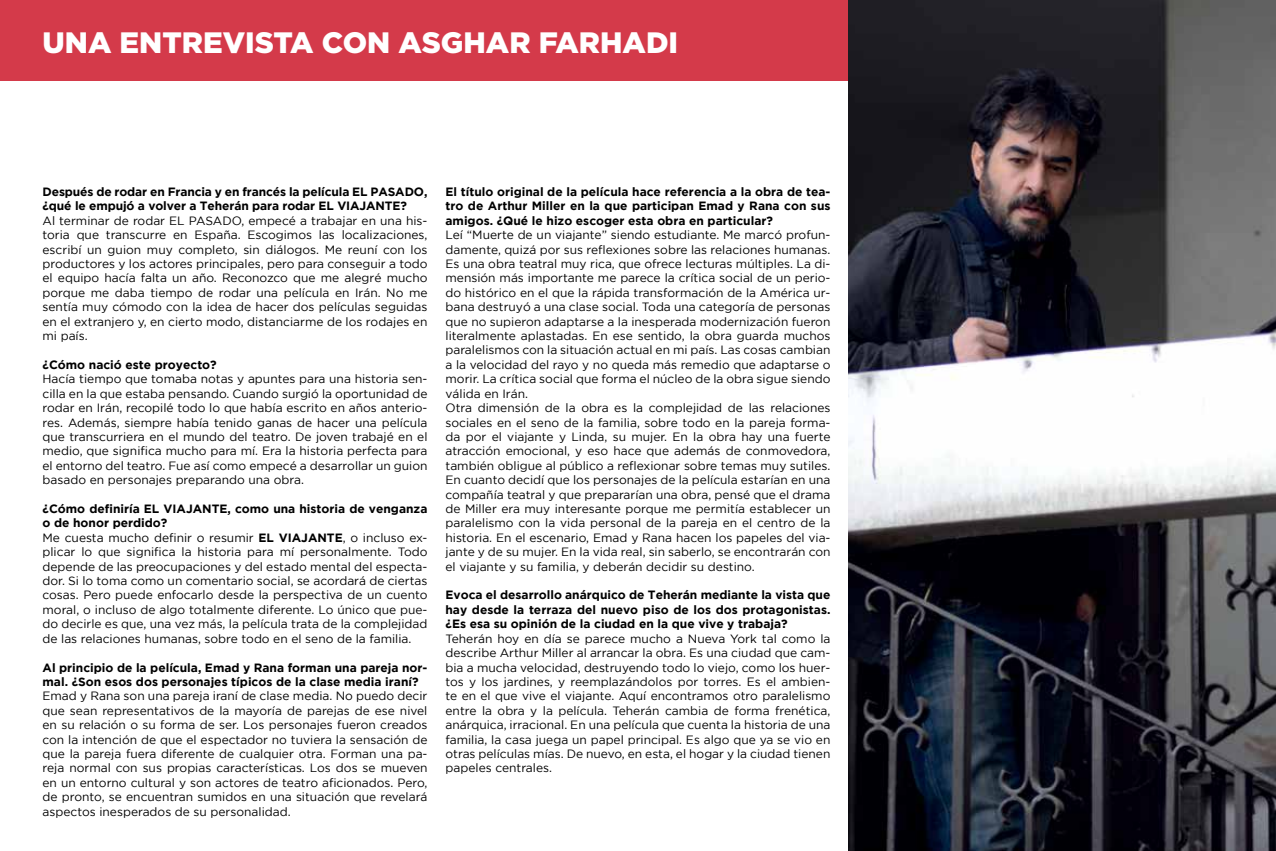
<style>
.page{position:relative;width:1276px;height:851px;background:#fff}
.page>*{position:absolute;margin:0;border:0;box-sizing:border-box;transform-origin:0 0}
.t1{font:900 29.4px "Gotham";color:#fff}
.t2{font:12px/14.4px "Gotham";color:#000;text-align:justify}
.t3{font:700 12px/14.4px "Gotham";color:#000;text-align:justify}
.s1{font-weight:700}
</style>
<div class="page">
<div style="left:0;top:0;width:1276px;height:81px;background:#d43a4a"></div>
<img style="left:848px;top:0;width:428px;height:850px">
<h1 class="t1" style="left:43px;top:25px;width:637px">UNA ENTREVISTA CON ASGHAR FARHADI</h1>
<p class="t3" style="left:43px;top:184px;width:346px">Después de rodar en Francia y en francés la película El pasad</p>
<p class="t3" style="left:414px;top:184px;width:15px">o,</p>
<p class="t3" style="left:43px;top:198px;width:366px">¿qué le empujó a volver a Teherán para rodar EL VIAJANTE?</p>
<p class="t2" style="left:43px;top:213px;width:156px">Al terminar de rodar El pasado</p>
<p class="t2" style="left:43px;top:213px;width:386px;text-indent:199px">, empecé a trabajar en una his&shy;toria que transcurre en España. Escogimos las localizaciones, escribí un guion muy completo, sin diálogos. Me reuní con los productores y los actores principales, pero para conseguir a todo el equipo hacía falta un año. Reconozco que me alegré mucho porque me daba tiempo de rodar una película en Irán. No me sentía muy cómodo con la idea de hacer dos películas seguidas en el extranjero y, en cierto modo, distanciarme de los rodajes en mi país.</p>
<p class="t3" style="left:43px;top:357px;width:176px">¿Cómo nació este proyecto?</p>
<p class="t2" style="left:43px;top:371px;width:386px">Hacía tiempo que tomaba notas y apuntes para una historia sen&shy;cilla en la que estaba pensando. Cuando surgió la oportunidad de rodar en Irán, recopilé todo lo que había escrito en años anterio&shy;res. Además, siempre había tenido ganas de hacer una película que transcurriera en el mundo del teatro. De joven trabajé en el medio, que significa mucho para mí. Era la historia perfecta para el entorno del teatro. Fue así como empecé a desarrollar un guion basado en personajes preparando una obra.</p>
<p class="t2" style="left:43px;top:501px;width:386px;text-align:left"><span class="s1">¿Cómo definiría EL VIAJANTE, como una historia de venganza o de honor perdido?<br></span>Me cuesta mucho definir o resumir <span class="s1">EL VIAJANTE</span>, o incluso ex&shy;plicar lo que significa la historia para mí personalmente. Todo depende de las preocupaciones y del estado mental del especta&shy;dor. Si lo toma como un comentario social, se acordará de ciertas cosas. Pero puede enfocarlo desde la perspectiva de un cuento moral, o incluso de algo totalmente diferente. Lo único que pue&shy;do decirle es que, una vez más, la película trata de la complejidad de las relaciones humanas, sobre todo en el seno de la familia.</p>
<p class="t3" style="left:43px;top:659px;width:386px">Al principio de la película, Emad y Rana forman una pareja nor&shy;mal. ¿Son esos dos personajes típicos de la clase media iraní?</p>
<p class="t2" style="left:43px;top:688px;width:386px">Emad y Rana son una pareja iraní de clase media. No puedo decir que sean representativos de la mayoría de parejas de ese nivel en su relación o su forma de ser. Los personajes fueron creados con la intención de que el espectador no tuviera la sensación de que la pareja fuera diferente de cualquier otra. Forman una pa&shy;reja normal con sus propias características. Los dos se mueven en un entorno cultural y son actores de teatro aficionados. Pero, de pronto, se encuentran sumidos en una situación que revelará aspectos inesperados de su personalidad.</p>
<p class="t3" style="left:445px;top:184px;width:386px">El título original de la película hace referencia a la obra de tea&shy;tro de Arthur Miller en la que participan Emad y Rana con sus amigos. ¿Qué le hizo escoger esta obra en particular?</p>
<p class="t2" style="left:445px;top:227px;width:386px;text-align:left">Leí “Muerte de un viajante” siendo estudiante. Me marcó profun&shy;damente, quizá por sus reflexiones sobre las relaciones humanas.<br>Es una obra teatral muy rica, que ofrece lecturas múltiples. La di&shy;mensión más importante me parece la crítica social de un perio&shy;do histórico en el que la rápida transformación de la América ur&shy;bana destruyó a una clase social. Toda una categoría de personas que no supieron adaptarse a la inesperada modernización fueron literalmente aplastadas. En ese sentido, la obra guarda muchos paralelismos con la situación actual en mi país. Las cosas cambian a la velocidad del rayo y no queda más remedio que adaptarse o morir. La crítica social que forma el núcleo de la obra sigue siendo válida en Irán.<br>Otra dimensión de la obra es la complejidad de las relaciones sociales en el seno de la familia, sobre todo en la pareja forma&shy;da por el viajante y Linda, su mujer. En la obra hay una fuerte atracción emocional, y eso hace que además de conmovedora, también obligue al público a reflexionar sobre temas muy sutiles.<br>En cuanto decidí que los personajes de la película estarían en una compañía teatral y que prepararían una obra, pensé que el drama de Miller era muy interesante porque me permitía establecer un paralelismo con la vida personal de la pareja en el centro de la historia. En el escenario, Emad y Rana hacen los papeles del via&shy;jante y de su mujer. En la vida real, sin saberlo, se encontrarán con el viajante y su familia, y deberán decidir su destino.</p>
<p class="t3" style="left:445px;top:587px;width:386px">Evoca el desarrollo anárquico de Teherán mediante la vista que hay desde la terraza del nuevo piso de los dos protagonistas. ¿Es esa su opinión de la ciudad en la que vive y trabaja?</p>
<p class="t2" style="left:445px;top:631px;width:386px">Teherán hoy en día se parece mucho a Nueva York tal como la describe Arthur Miller al arrancar la obra. Es una ciudad que cam&shy;bia a mucha velocidad, destruyendo todo lo viejo, como los huer&shy;tos y los jardines, y reemplazándolos por torres. Es el ambien&shy;te en el que vive el viajante. Aquí encontramos otro paralelismo entre la obra y la película. Teherán cambia de forma frenética, anárquica, irracional. En una película que cuenta la historia de una familia, la casa juega un papel principal. Es algo que ya se vio en otras películas mías. De nuevo, en esta, el hogar y la ciudad tienen papeles centrales.</p>
</div>
